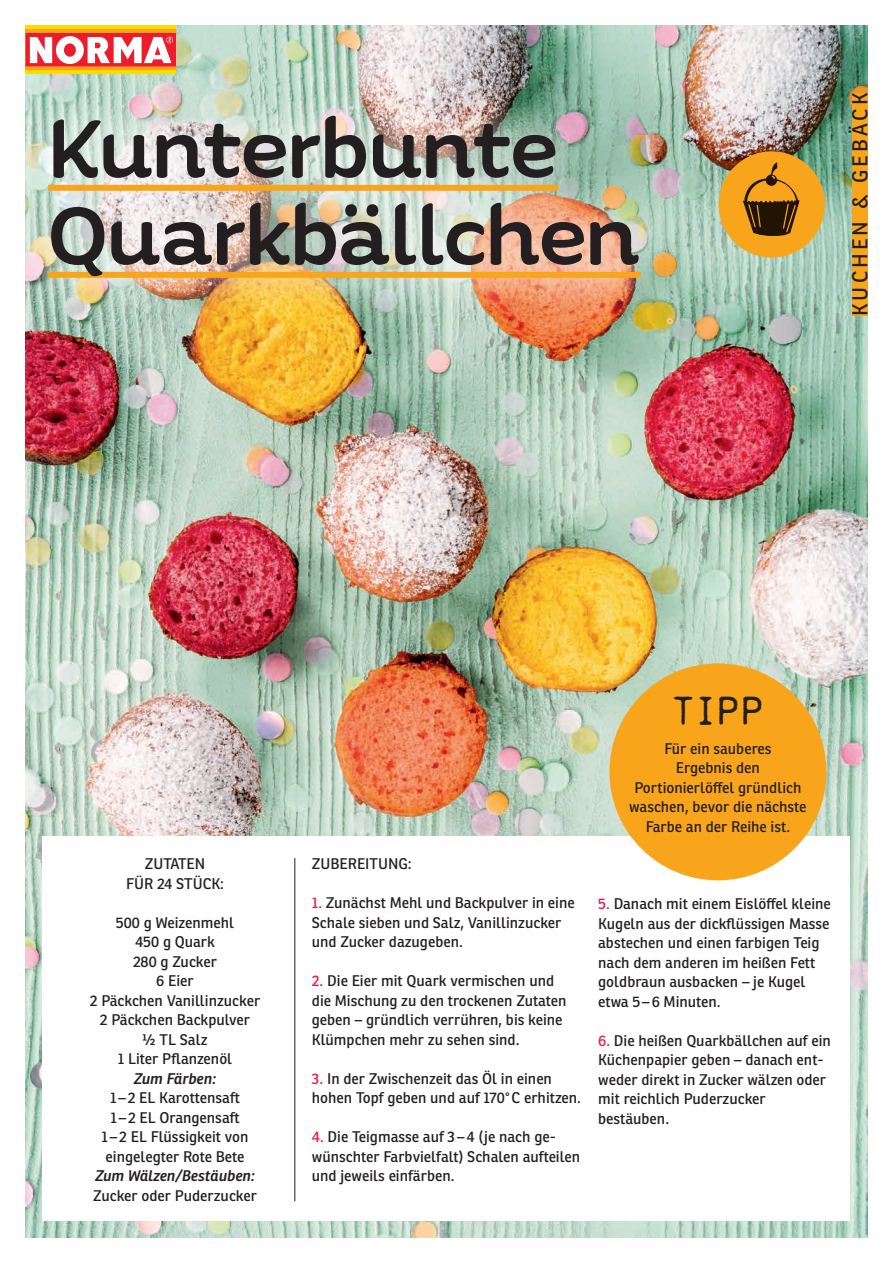
<style>
.page{position:relative;width:893px;height:1263px;background:#fff}
.page>*{position:absolute;margin:0;border:0;box-sizing:border-box;transform-origin:0 0}
.t1{font:500 90px/87px "Quenda";letter-spacing:-.015em;color:#231f20}
.t2{font:37.5px "Chainprinter";color:#231f20}
.t3{font:21px "Ronnia";letter-spacing:.15em;color:#231f20}
.t4{font:15px/19.5px "Ronnia";color:#231f20}
.t5{font:italic 600 15px "Ronnia";color:#231f20}
.s1{color:#ec1845}
</style>
<div class="page">
<img style="left:26px;top:26px;width:841px;height:1211px">
<div style="left:43px;top:836px;width:807px;height:384px;background:#fff"></div>
<svg style="left:790px;top:385px;width:8px;height:9px"></svg>
<svg style="left:666px;top:318px;width:7px;height:6px"></svg>
<div style="left:10px;top:78px;width:669px;height:240px;background:#fff;opacity:.5"></div>
<div style="left:48px;top:185px;width:510px;height:6px;background:#f9a51b"></div>
<div style="left:48px;top:272px;width:593px;height:6px;background:#f9a51b"></div>
<hr style="left:294px;top:858px;width:1px;height:343px;background:#231f20">
<div style="left:719px;top:151px;width:106px;height:107px;background:#f9a51b;border-radius:50%"></div>
<div style="left:852px;top:93px;width:15px;height:223px;background:#f9a51b"></div>
<svg style="left:743px;top:162px;width:57px;height:74px"></svg>
<div style="left:609px;top:663px;width:217px;height:217px;background:#f9a51b;border-radius:50%"></div>
<div style="left:26px;top:26px;width:150px;height:48px;background:#ffdc01"></div>
<div style="left:26px;top:29px;width:150px;height:41px;background:linear-gradient(to right,#f9a51b,#f9a51b)"></div>
<div style="left:26px;top:33px;width:150px;height:33px;background:#ee1b2d"></div>
<svg style="left:30px;top:36px;width:143px;height:28px"></svg>
<h1 class="t1" style="left:48px;top:108px;width:594px">Kunterbunte<br>Quarkbällchen</h1>
<h3 class="t3" style="left:847px;top:316px;width:224px;rotate:-90deg">KUCHEN &amp; GEBÄCK</h3>
<p class="t4" style="left:126px;top:854px;width:100px;text-align:center">ZUTATEN<br>FÜR 24 STÜCK:</p>
<p class="t4" style="left:90px;top:913px;width:172px;text-align:center">500 g Weizenmehl<br>450 g Quark<br>280 g Zucker<br>6 Eier<br>2 Päckchen Vanillinzucker<br>2 Päckchen Backpulver<br>½ TL Salz<br>1 Liter Pflanzenöl</p>
<p class="t5" style="left:134px;top:1069px;width:84px">Zum Färben:</p>
<p class="t4" style="left:102px;top:1088px;width:149px;text-align:center">1 –2 EL Karottensaft<br>1–2 EL Orangensaft<br>1–2 EL Flüssigkeit von eingelegter Rote Bete</p>
<p class="t5" style="left:95px;top:1167px;width:161px">Zum Wälzen/Bestäuben:</p>
<p class="t4" style="left:93px;top:1186px;width:165px">Zucker oder Puderzucker</p>
<p class="t4" style="left:312px;top:854px;width:101px">ZUBEREITUNG:</p>
<p class="t4" style="left:312px;top:893px;width:264px"><span class="s1">1.</span> Zunächst Mehl und Backpulver in eine<br>Schale sieben und Salz, Vanillinzucker und Zucker dazugeben.</p>
<p class="t4" style="left:312px;top:971px;width:256px"><span class="s1">2.</span> Die Eier mit Quark vermischen und die Mischung zu den trockenen Zutaten geben – gründlich verrühren, bis keine Klümpchen mehr zu sehen sind.</p>
<p class="t4" style="left:312px;top:1069px;width:271px"><span class="s1">3.</span> In der Zwischenzeit das Öl in einen hohen Topf geben und auf 170°C erhitzen.</p>
<p class="t4" style="left:312px;top:1127px;width:270px"><span class="s1">4.</span> Die Teigmasse auf 3–4 (je nach ge&shy;wünschter Farbvielfalt) Schalen aufteilen und jeweils einfärben.</p>
<h2 class="t2" style="left:671px;top:688px;width:95px">Tipp</h2>
<p class="t4" style="left:629px;top:739px;width:179px;text-align:center">Für ein sauberes<br>Ergebnis den<br>Portionierlöffel gründlich waschen, bevor die nächste<br>Farbe an der Reihe ist.</p>
<p class="t4" style="left:598px;top:894px;width:234px"><span class="s1">5.</span> Danach mit einem Eislöffel kleine<br>Kugeln aus der dickflüssigen Masse abstechen und einen farbigen Teig nach dem anderen im heißen Fett goldbraun ausbacken – je Kugel etwa 5–6 Minuten.</p>
<p class="t4" style="left:598px;top:1030px;width:234px"><span class="s1">6.</span> Die heißen Quarkbällchen auf ein<br>Küchenpapier geben – danach ent&shy;weder direkt in Zucker wälzen oder mit reichlich Puderzucker bestäuben.</p>
</div>
